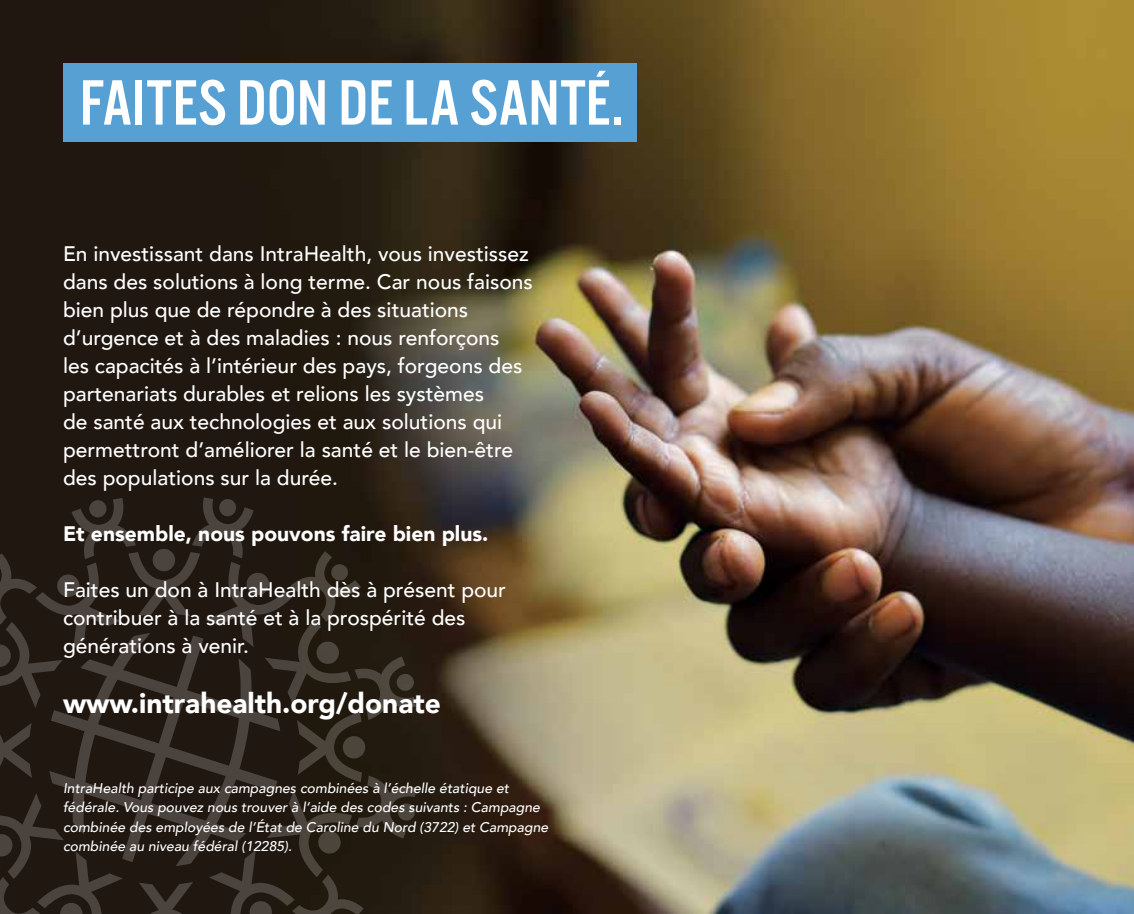
<style>
.page{position:relative;width:1134px;height:914px;background:#fff}
.page>*{position:absolute;margin:0;border:0;box-sizing:border-box;transform-origin:0 0}
.t1{font:66.5px "Alternate Got No 3 D";color:#fff}
.t2{font:900 28px "Avenir";color:#fff}
.t3{font:500 21px/28px "Avenir";color:#fff}
.t4{font:900 21px "Avenir";color:#fff}
.t5{font:italic 500 14px/19.2px "Avenir";color:#fff}
</style>
<div class="page">
<img style="left:0;top:0;width:1134px;height:914px">
<div style="left:63px;top:63px;width:573px;height:79px;background:#56a0d3"></div>
<svg style="left:0;top:497px;width:417px;height:417px;background:#2a221a"></svg>
<h1 class="t1" style="left:80px;top:67px;width:545px">FAITES DON DE LA SANTÉ.</h1>
<p class="t3" style="left:63px;top:239px;width:471px">En investissant dans IntraHealth, vous investissez dans des solutions à long terme. Car nous faisons bien plus que de répondre à des situations d’urgence et à des maladies : nous renforçons<br>les capacités à l’intérieur des pays, forgeons des partenariats durables et relions les systèmes<br>de santé aux technologies et aux solutions qui permettront d’améliorer la santé et le bien-être des populations sur la durée.</p>
<p class="t4" style="left:63px;top:516px;width:427px">Et ensemble, nous pouvons faire bien plus.</p>
<p class="t3" style="left:63px;top:575px;width:445px">Faites un don à IntraHealth dès à présent pour contribuer à la santé et à la prospérité des générations à venir.</p>
<h2 class="t2" style="left:63px;top:679px;width:379px">www.intrahealth.org/donate</h2>
<p class="t5" style="left:63px;top:778px;width:487px">IntraHealth participe aux campagnes combinées à l’échelle étatique et fédérale. Vous pouvez nous trouver à l’aide des codes suivants : Campagne combinée des employées de l’État de Caroline du Nord (3722) et Campagne combinée au niveau fédéral (12285).</p>
</div>
